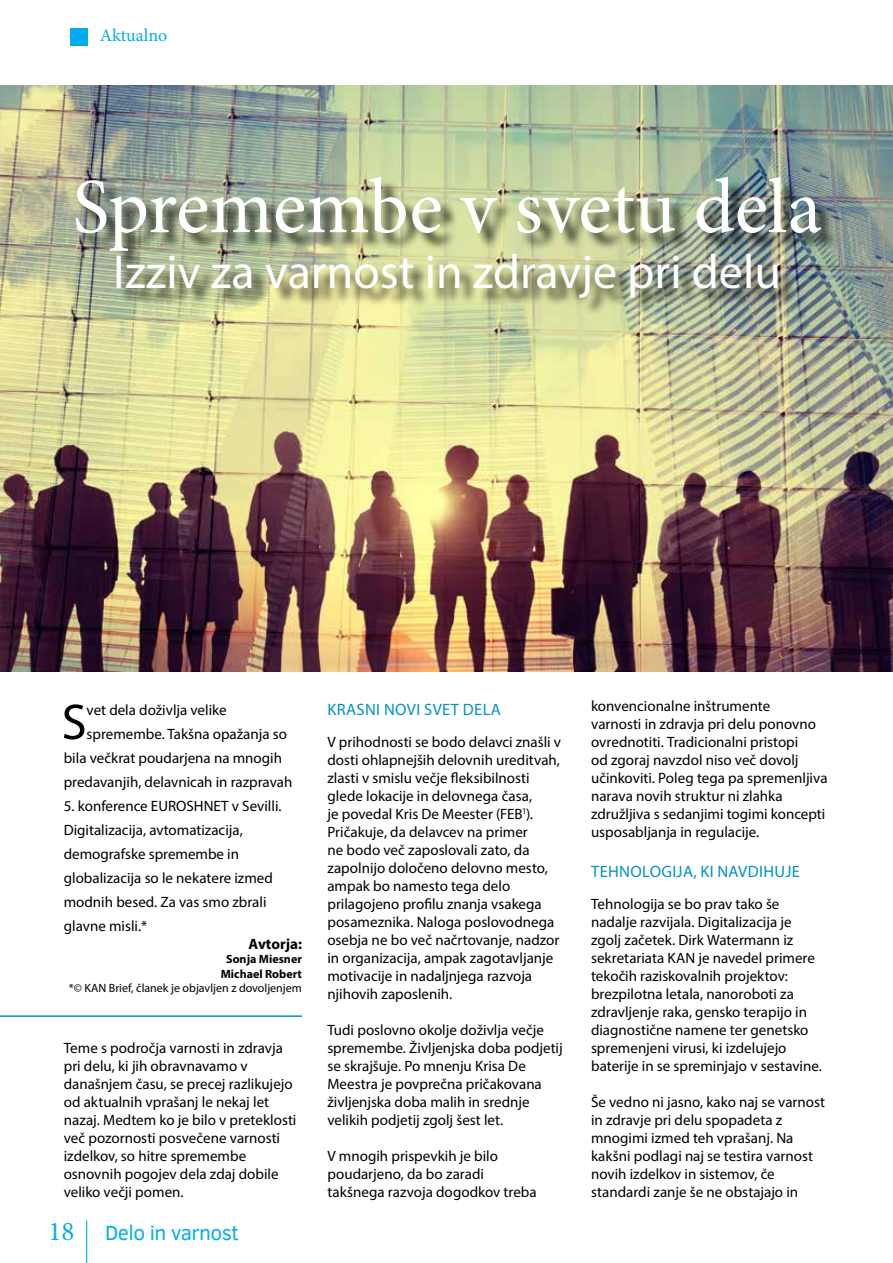
<style>
.page{position:relative;width:893px;height:1263px;background:#fff}
.page>*{position:absolute;margin:0;border:0;box-sizing:border-box;transform-origin:0 0}
.t1{font:78px "Minion Pro";letter-spacing:-.005em;color:#fff}
.t2{font:50.55px "Myriad Pro";color:#000}
.t3{font:48px "Myriad Pro";color:#fff}
.t4{font:21px "Clear Sans";letter-spacing:-.025em;color:#00aeef}
.t5{font:18px "Minion Pro";color:#00aeef}
.t6{font:16.5px "Myriad Pro";color:#0092c8}
.t7{font:15px/18px "Myriad Pro";color:#000}
.t8{font:700 15px "Myriad Pro";color:#000}
.t9{font:12px "Myriad Pro";color:#000}
.t10{font:700 12px/14.4px "Myriad Pro";color:#000;text-align:center}
.s1{font-family:"Minion Pro";font-size:27px}
</style>
<div class="page">
<hr style="left:86px;top:1220px;width:1px;height:43px;background:#00aeef">
<div style="left:71px;top:29px;width:17px;height:17px;background:#00aeef"></div>
<hr style="left:0;top:1015px;width:302px;height:2px;background:#0092c8">
<img style="left:0;top:85px;width:893px;height:586px">
<div style="left:78px;top:179px;width:761px;height:137px;background:#000;opacity:.75"></div>
<p class="t5" style="left:100px;top:23px;width:69px">Aktualno</p>
<h1 class="t1" style="left:72px;top:155px;width:751px">Spremembe v svetu dela</h1>
<h3 class="t3" style="left:113px;top:242px;width:669px">Izziv za varnost in zdravje pri delu</h3>
<h2 class="t2" style="left:62px;top:691px;width:26px">S</h2>
<p class="t7" style="left:87px;top:701px;width:142px">vet dela doživlja velike</p>
<p class="t7" style="left:87px;top:725px;width:202px">spremembe. Takšna opažanja so</p>
<p class="t7" style="left:64px;top:749px;width:220px">bila večkrat poudarjena na mnogih</p>
<p class="t7" style="left:64px;top:773px;width:230px">predavanjih, delavnicah in razpravah</p>
<p class="t7" style="left:64px;top:794px;width:219px;line-height:24px">5. konference EUROSHNET v Sevilli.<br>Digitalizacija, avtomatizacija, demografske spremembe in globalizacija so le nekatere izmed modnih besed. Za vas smo zbrali glavne misli.*</p>
<p class="t8" style="left:249px;top:934px;width:55px">Avtorja:</p>
<p class="t10" style="left:221px;top:952px;width:83px">Sonja Miesner<br>Michael Robert</p>
<p class="t9" style="left:69px;top:981px;width:235px">*© KAN Brief, članek je objavljen z dovoljenjem</p>
<p class="t7" style="left:64px;top:1039px;width:234px">Teme s področja varnosti in zdravja pri delu, ki jih obravnavamo v današnjem času, se precej razlikujejo od aktualnih vprašanj le nekaj let nazaj. Medtem ko je bilo v preteklosti več pozornosti posvečene varnosti izdelkov, so hitre spremembe osnovnih pogojev dela zdaj dobile veliko večji pomen.</p>
<h3 class="t4" style="left:48px;top:1219px;width:192px"><span class="s1">18</span> Delo in varnost</h3>
<p class="t6" style="left:328px;top:700px;width:19px">Krasni</p>
<p class="t6" style="left:384px;top:700px;width:10px">novi</p>
<p class="t6" style="left:424px;top:700px;width:10px">svet</p>
<p class="t6" style="left:463px;top:700px;width:11px">dela</p>
<p class="t7" style="left:327px;top:733px;width:235px">V prihodnosti se bodo delavci znašli v dosti ohlapnejših delovnih ureditvah, zlasti v smislu večje fleksibilnosti glede lokacije in delovnega časa,<br>je povedal Kris De Meester (FEB<sup>1</sup>).<br>Pričakuje, da delavcev na primer<br>ne bodo več zaposlovali zato, da zapolnijo določeno delovno mesto, ampak bo namesto tega delo prilagojeno profilu znanja vsakega posameznika. Naloga poslovodnega osebja ne bo več načrtovanje, nadzor in organizacija, ampak zagotavljanje motivacije in nadaljnjega razvoja njihovih zaposlenih.</p>
<p class="t7" style="left:327px;top:1021px;width:237px">Tudi poslovno okolje doživlja večje spremembe. Življenjska doba podjetij se skrajšuje. Po mnenju Krisa De Meestra je povprečna pričakovana življenjska doba malih in srednje velikih podjetij zgolj šest let.</p>
<p class="t7" style="left:327px;top:1147px;width:211px">V mnogih prispevkih je bilo poudarjeno, da bo zaradi takšnega razvoja dogodkov treba</p>
<p class="t7" style="left:591px;top:697px;width:238px">konvencionalne inštrumente<br>varnosti in zdravja pri delu ponovno ovrednotiti. Tradicionalni pristopi<br>od zgoraj navzdol niso več dovolj učinkoviti. Poleg tega pa spremenljiva narava novih struktur ni zlahka združljiva s sedanjimi togimi koncepti usposabljanja in regulacije.</p>
<p class="t6" style="left:591px;top:862px;width:19px">Tehnologija</p>
<p class="t6" style="left:693px;top:862px;width:35px">, ki navdihuje</p>
<p class="t7" style="left:591px;top:895px;width:232px">Tehnologija se bo prav tako še nadalje razvijala. Digitalizacija je zgolj začetek. Dirk Watermann iz sekretariata KAN je navedel primere tekočih raziskovalnih projektov: brezpilotna letala, nanoroboti za zdravljenje raka, gensko terapijo in diagnostične namene ter genetsko spremenjeni virusi, ki izdelujejo baterije in se spreminjajo v sestavine.</p>
<p class="t7" style="left:591px;top:1093px;width:235px">Še vedno ni jasno, kako naj se varnost in zdravje pri delu spopadeta z mnogimi izmed teh vprašanj. Na kakšni podlagi naj se testira varnost novih izdelkov in sistemov, če standardi zanje še ne obstajajo in</p>
</div>
